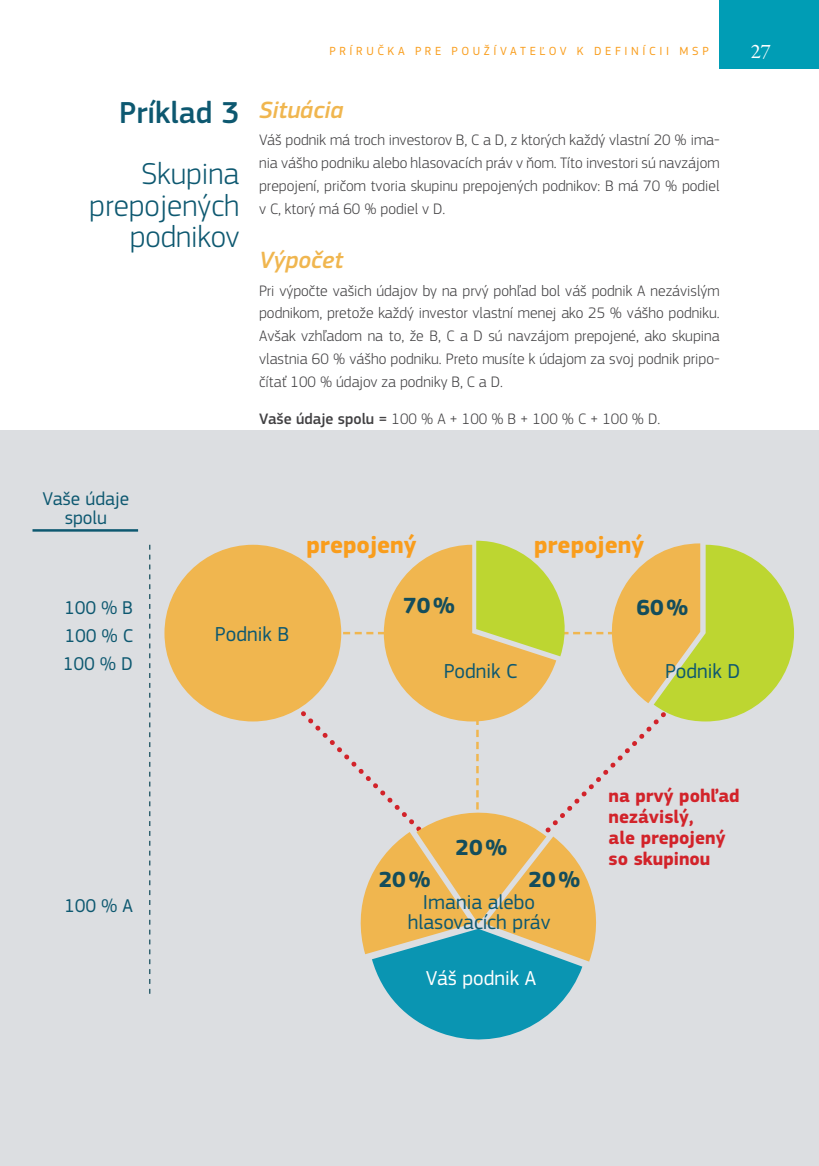
<style>
.page{position:relative;width:819px;height:1166px;background:#fff}
.page>*{position:absolute;margin:0;border:0;box-sizing:border-box;transform-origin:0 0}
.title_2_right_light{font:300 31.5px/31.5px "EC Square Sans Pro";color:#0d5870;text-align:right}
.title_2_right{font:500 31.5px "EC Square Sans Pro";color:#0d5870}
.t1{font:700 24.5px "EC Square Sans Pro";color:#f99d1c}
.title_2_orange{font:italic 500 24.5px "EC Square Sans Pro";color:#f0b64f}
.t2{font:700 22.75px "EC Square Sans Pro";color:#144d5c}
.t3{font:21px/19.6px "EC Square Sans Pro";color:#0d5870;text-align:center}
.t4{font:21px "EC Square Sans Pro";color:#fff}
.t5{font:21px "Garamond Premr Pro";color:#fff}
.t6{font:19.25px/28px "EC Square Sans Pro";color:#0d5870;text-align:center}
.t7{font:700 18.9px/21px "EC Square Sans Pro";color:#d2232a}
.body_nsb{font:300 15.75px/22.8px "EC Square Sans Pro";color:#414042;text-align:justify}
.body{font:300 15.75px "EC Square Sans Pro";color:#414042}
.t8{font:12.25px "EC Square Sans Pro";letter-spacing:.295em;color:#f99d1c}
.s1{font-weight:500}
</style>
<div class="page">
<div style="left:719px;top:0;width:100px;height:68px;background:#009db5"></div>
<div style="left:0;top:431px;width:819px;height:735px;background:#dcdee1"></div>
<div style="left:164px;top:545px;width:177px;height:176px;background:#f0b64f;border-radius:88px"></div>
<svg style="left:282px;top:541px;width:512px;height:499px"></svg>
<svg style="left:149px;top:545px;width:1px;height:449px"></svg>
<hr style="left:32px;top:529px;width:106px;height:3px;background:#0d5870">
<p class="title_2_right" style="left:119px;top:94px;width:122px">Príklad 3</p>
<p class="title_2_right_light" style="left:89px;top:158px;width:152px">Skupina prepojených podnikov</p>
<p class="t8" style="left:329px;top:44px;width:274px">Príručka pre po užívate ľo v k defin</p>
<p class="t8" style="left:642px;top:44px;width:14px">í cii</p>
<p class="t8" style="left:679px;top:44px;width:31px">MSP</p>
<h3 class="t5" style="left:750px;top:39px;width:22px">27</h3>
<p class="title_2_orange" style="left:259px;top:95px;width:86px">Situácia</p>
<p class="body_nsb" style="left:259px;top:129px;width:462px">Váš podnik má troch investorov B, C a D, z ktorých každý vlastní 20 % ima&shy;nia vášho podniku alebo hlasovacích práv v ňom. Títo investori sú navzájom prepojení, pričom tvoria skupinu prepojených podnikov: B má 70 % podiel v C, ktorý má 60 % podiel v D.</p>
<p class="title_2_orange" style="left:259px;top:245px;width:86px">Výpočet</p>
<p class="body_nsb" style="left:259px;top:279px;width:462px">Pri výpočte vašich údajov by na prvý pohľad bol váš podnik A nezávislým podnikom, pretože každý investor vlastní menej ako 25 % vášho podniku.<br>Avšak vzhľadom na to, že B, C a D sú navzájom prepojené, ako skupina vlastnia 60 % vášho podniku. Preto musíte k údajom za svoj podnik pripo&shy;čítať 100 % údajov za podniky B, C a D.</p>
<p class="body" style="left:259px;top:410px;width:402px"><span class="s1">Vaše údaje spolu =</span> 100 % A + 100 % B + 100 % C + 100 % D.</p>
<p class="t6" style="left:42px;top:489px;width:88px;line-height:19.2px">Vaše údaje spolu</p>
<p class="t6" style="left:63px;top:593px;width:72px;text-align:justify">100 % B 100 % C 100 % D</p>
<p class="t3" style="left:215px;top:624px;width:76px">Podnik B</p>
<p class="t1" style="left:306px;top:530px;width:112px">prepojený</p>
<p class="t1" style="left:534px;top:530px;width:112px">prepojený</p>
<p class="t2" style="left:403px;top:592px;width:53px">70%</p>
<p class="t2" style="left:636px;top:594px;width:53px">60%</p>
<p class="t3" style="left:443px;top:661px;width:75px">Podnik C</p>
<p class="t3" style="left:665px;top:661px;width:77px">Podnik D</p>
<p class="t2" style="left:455px;top:834px;width:53px">20%</p>
<p class="t2" style="left:378px;top:866px;width:53px">20%</p>
<p class="t2" style="left:528px;top:866px;width:53px">20%</p>
<p class="t7" style="left:608px;top:786px;width:133px">na prvý pohľad nezávislý,<br>ale prepojený so skupinou</p>
<p class="t6" style="left:64px;top:891px;width:70px">100 % A</p>
<p class="t3" style="left:407px;top:893px;width:144px">Imania alebo hlasovacích práv</p>
<p class="t4" style="left:426px;top:965px;width:111px">Váš podnik A</p>
</div>
